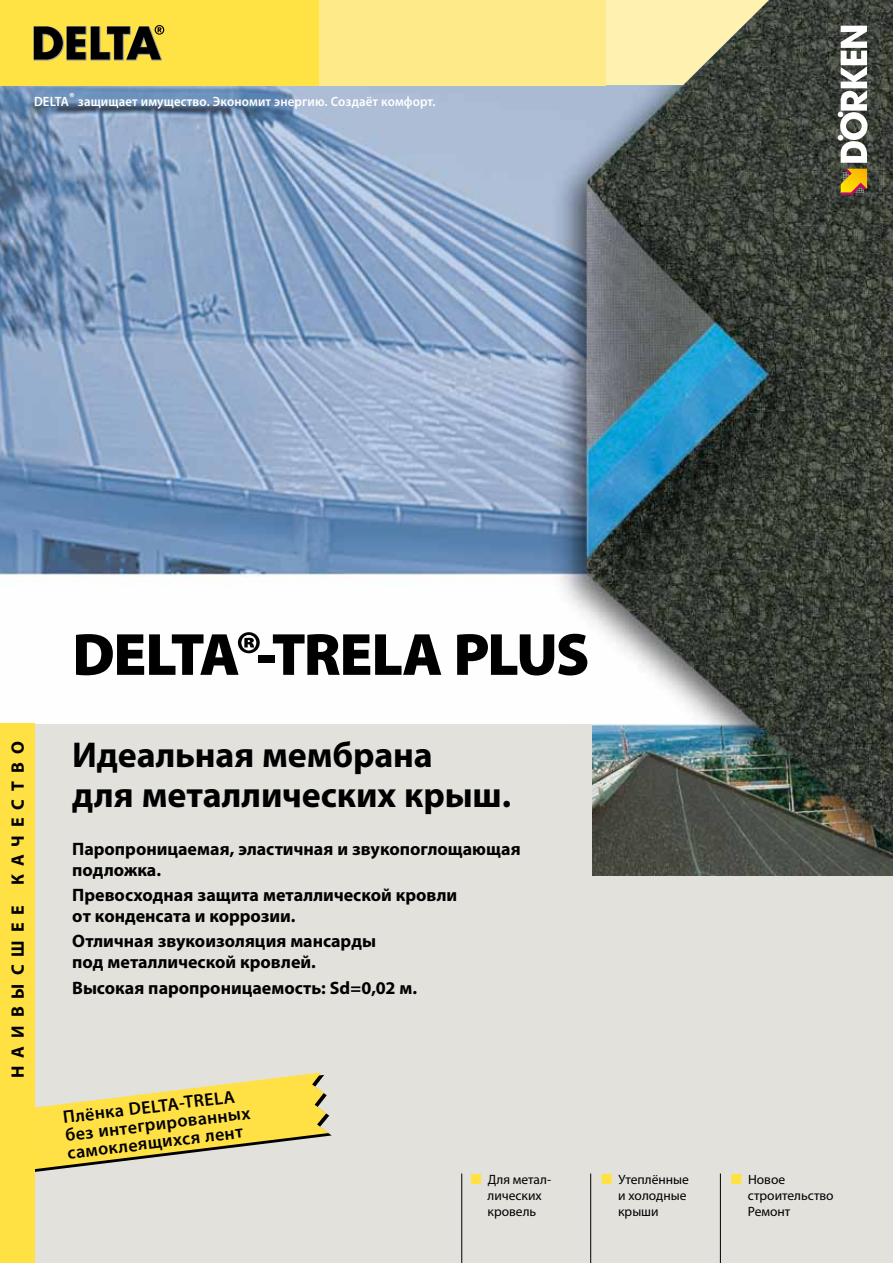
<style>
.page{position:relative;width:893px;height:1263px;background:#fff}
.page>*{position:absolute;margin:0;border:0;box-sizing:border-box;transform-origin:0 0}
.t1{font:900 60px "Myriad Pro";letter-spacing:-.035em;color:#000}
.t2{font:700 36px/40.2px "Myriad Pro";letter-spacing:-.005em;color:#000}
.t3{font:700 18px/21px "Myriad Pro";color:#000}
.t4{font:600 18px/18px "Myriad Pro";color:#000}
.t5{font:700 18px "Myriad Pro";letter-spacing:.44em;color:#000}
.t6{font:13.5px/16.2px "Myriad Pro";color:#000}
.t7{font:600 13.5px "Myriad Pro";letter-spacing:.01em;color:#fff;scale:.95 1}
</style>
<div class="page">
<img style="left:0;top:0;width:893px;height:876px">
<div style="left:319px;top:0;width:287px;height:85px;background:#ffea89"></div>
<svg style="left:606px;top:0;width:163px;height:85px;background:#cbc290"></svg>
<div style="left:0;top:0;width:319px;height:85px;background:#ffe344"></div>
<svg style="left:838px;top:26px;width:29px;height:137px"></svg>
<svg style="left:841px;top:169px;width:26px;height:26px"></svg>
<div style="left:0;top:876px;width:893px;height:387px;background:#e2e1dc"></div>
<div style="left:0;top:724px;width:591px;height:168px;background:#e2e1dc"></div>
<hr style="left:461px;top:1173px;width:1px;height:90px;background:#000">
<hr style="left:590px;top:1173px;width:1px;height:90px;background:#000">
<hr style="left:720px;top:1173px;width:1px;height:90px;background:#000">
<svg style="left:34px;top:1072px;width:298px;height:100px"></svg>
<div style="left:0;top:724px;width:34px;height:539px;background:#ffe144"></div>
<svg style="left:33px;top:25px;width:131px;height:36px"></svg>
<p class="t7" style="left:34px;top:93px;width:424px">DELTA® защищает имущество. Экономит энергию. Создаёт комфорт.</p>
<p class="t5" style="left:6px;top:1078px;width:338px;rotate:-90deg">НАИВЫСШЕЕ КАЧЕСТВО</p>
<h1 class="t1" style="left:72px;top:614px;width:519px">DELTA®-TRELA PLUS</h1>
<h2 class="t2" style="left:72px;top:733px;width:440px">Идеальная мембрана<br>для металлических крыш.</h2>
<p class="t3" style="left:72px;top:837px;width:450px">Паропроницаемая, эластичная и звукопоглощающая подложка.</p>
<p class="t3" style="left:72px;top:884px;width:387px">Превосходная защита металлической кровли от конденсата и коррозии.</p>
<p class="t3" style="left:72px;top:930px;width:305px">Отличная звукоизоляция мансарды под металлической кровлей.</p>
<p class="t3" style="left:72px;top:976px;width:346px">Высокая паропроницаемость: Sd=0,02 м.</p>
<p class="t4" style="left:62px;top:1108px;width:188px;rotate:-7deg">Плёнка DELTA-TRELA без интегрированных самоклеящихся лент</p>
<p class="t6" style="left:488px;top:1171px;width:65px">Для метал&shy;лических кровель</p>
<p class="t6" style="left:618px;top:1171px;width:72px">Утеплённые и холодные крыши</p>
<p class="t6" style="left:748px;top:1171px;width:87px">Новое строительство<br>Ремонт</p>
</div>
